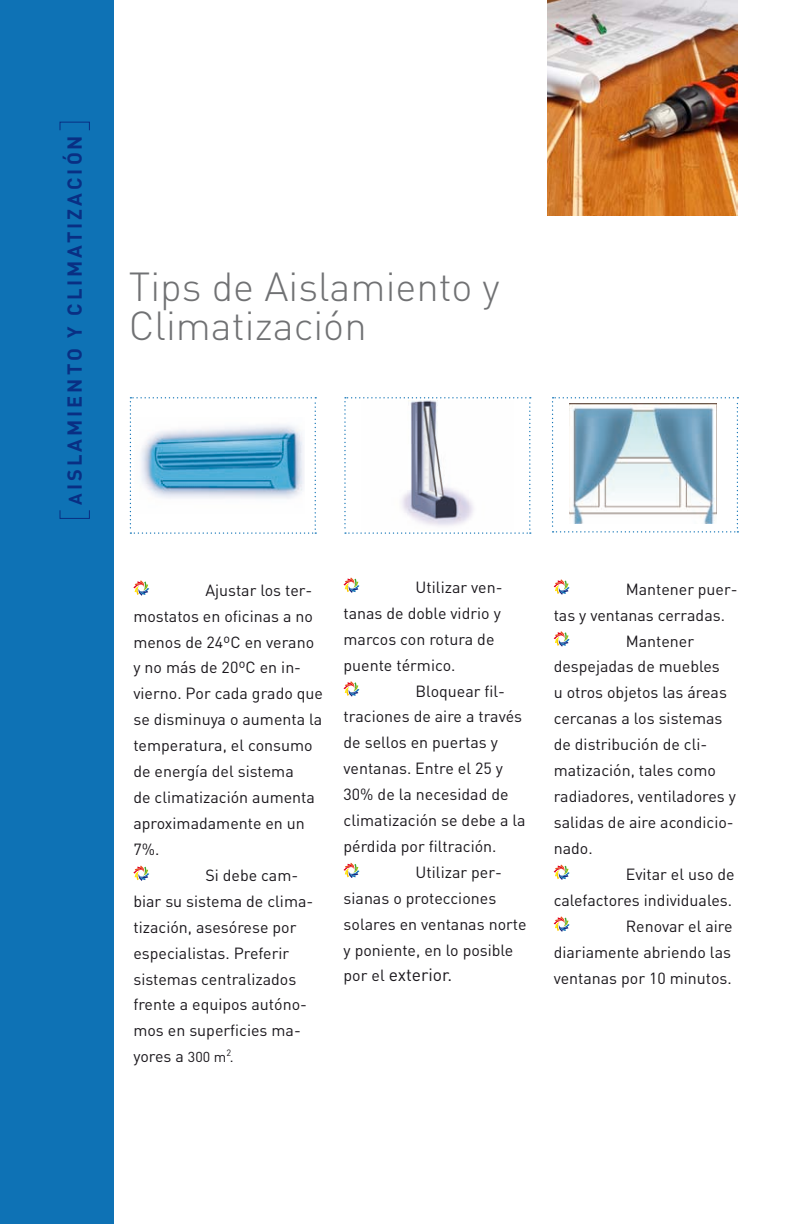
<style>
.page{position:relative;width:794px;height:1224px;background:#fff}
.page>*{position:absolute;margin:0;border:0;box-sizing:border-box;transform-origin:0 0}
.t1{font:300 40px/38.8px "DIN";color:#707173}
.t2{font:700 20px "DIN";letter-spacing:.15em;color:#092f83}
.t3{font:17.6px "DIN";color:#1a171c}
.t4{font:16px "DIN";color:#1a171c}
.t5{font:9px "DIN";color:#1a171c}
.s1{font-size:18.2px}
.s2{font-size:14.2px}
.s3{font-size:16px}
</style>
<div class="page">
<div style="left:0;top:1px;width:113px;height:1223px;background:#0e72b5"></div>
<div style="left:60px;top:510px;width:30px;height:9px;border:1px solid #092f83"></div>
<div style="left:60px;top:122px;width:30px;height:9px;border:1px solid #092f83"></div>
<svg style="left:133px;top:580px;width:16px;height:16px"></svg>
<svg style="left:133px;top:866px;width:16px;height:15px"></svg>
<svg style="left:343px;top:578px;width:16px;height:15px"></svg>
<svg style="left:343px;top:681px;width:16px;height:16px"></svg>
<svg style="left:343px;top:863px;width:16px;height:15px"></svg>
<svg style="left:554px;top:579px;width:15px;height:16px"></svg>
<svg style="left:554px;top:631px;width:15px;height:16px"></svg>
<svg style="left:554px;top:865px;width:15px;height:15px"></svg>
<svg style="left:554px;top:916px;width:15px;height:16px"></svg>
<svg style="left:552px;top:397px;width:186px;height:136px"></svg>
<svg style="left:130px;top:397px;width:186px;height:137px"></svg>
<svg style="left:344px;top:397px;width:187px;height:137px"></svg>
<img style="left:362px;top:400px;width:151px;height:131px">
<img style="left:135px;top:417px;width:169px;height:97px">
<img style="left:570px;top:404px;width:147px;height:119px">
<img style="left:548px;top:0;width:189px;height:215px">
<p class="t2" style="left:62px;top:505px;width:371px;rotate:-90deg"><span class="s1">A</span>ISLAMIENTO Y CLIMATIZACIÓN</p>
<h1 class="t1" style="left:129px;top:267px;width:372px">Tips de Aislamiento y<br>Climatización</h1>
<p class="t4" style="left:205px;top:580px;width:108px">Ajustar los ter-</p>
<p class="t4" style="left:133px;top:606px;width:181px">mostatos en oficinas a no</p>
<p class="t4" style="left:133px;top:632px;width:182px">menos de 24ºC en verano</p>
<p class="t4" style="left:133px;top:658px;width:169px">y no más de 20ºC en in-</p>
<p class="t4" style="left:133px;top:684px;width:191px">vierno. Por cada grado que</p>
<p class="t4" style="left:133px;top:710px;width:190px">se disminuya o aumenta la</p>
<p class="t4" style="left:133px;top:735px;width:181px">temperatura, el consumo</p>
<p class="t4" style="left:133px;top:761px;width:162px">de energía del sistema</p>
<p class="t4" style="left:133px;top:787px;width:183px">de climatización aumenta</p>
<p class="t4" style="left:133px;top:813px;width:173px">aproximadamente en un</p>
<p class="t4" style="left:133px;top:839px;width:27px">7%.</p>
<p class="t4" style="left:205px;top:865px;width:94px">Si debe cam-</p>
<p class="t4" style="left:133px;top:891px;width:181px">biar su sistema de clima-</p>
<p class="t4" style="left:133px;top:917px;width:164px">tización, asesórese por</p>
<p class="t4" style="left:133px;top:943px;width:157px">especialistas. Preferir</p>
<p class="t4" style="left:133px;top:969px;width:164px">sistemas centralizados</p>
<p class="t4" style="left:133px;top:995px;width:175px">frente a equipos autóno-</p>
<p class="t4" style="left:133px;top:1021px;width:169px">mos en superficies ma-</p>
<p class="t4" style="left:133px;top:1047px;width:102px">yores a <span class="s2">300 m .</span></p>
<p class="t5" style="left:226px;top:1047px;width:6px">2</p>
<p class="t4" style="left:415px;top:577px;width:88px">Utilizar ven-</p>
<p class="t4" style="left:343px;top:603px;width:159px">tanas de doble vidrio y</p>
<p class="t4" style="left:343px;top:629px;width:152px">marcos con rotura de</p>
<p class="t4" style="left:343px;top:655px;width:113px">puente térmico.</p>
<p class="t4" style="left:415px;top:681px;width:91px">Bloquear fil-</p>
<p class="t4" style="left:343px;top:707px;width:180px">traciones de aire a través</p>
<p class="t4" style="left:343px;top:733px;width:156px">de sellos en puertas y</p>
<p class="t4" style="left:343px;top:759px;width:161px">ventanas. Entre el 25 y</p>
<p class="t4" style="left:343px;top:784px;width:166px">30% de la necesidad de</p>
<p class="t4" style="left:343px;top:810px;width:183px">climatización se debe a la</p>
<p class="t4" style="left:343px;top:836px;width:154px">pérdida por filtración.</p>
<p class="t4" style="left:415px;top:862px;width:88px">Utilizar per-</p>
<p class="t4" style="left:343px;top:888px;width:154px">sianas o protecciones</p>
<p class="t4" style="left:343px;top:914px;width:184px">solares en ventanas norte</p>
<p class="t4" style="left:343px;top:940px;width:171px">y poniente, en lo posible</p>
<p class="t3" style="left:343px;top:964px;width:110px"><span class="s3">por el</span> exterior.</p>
<p class="t4" style="left:626px;top:579px;width:113px">Mantener puer-</p>
<p class="t4" style="left:554px;top:605px;width:173px">tas y ventanas cerradas.</p>
<p class="t4" style="left:626px;top:631px;width:70px">Mantener</p>
<p class="t4" style="left:554px;top:657px;width:168px">despejadas de muebles</p>
<p class="t4" style="left:554px;top:683px;width:175px">u otros objetos las áreas</p>
<p class="t4" style="left:554px;top:709px;width:170px">cercanas a los sistemas</p>
<p class="t4" style="left:554px;top:734px;width:155px">de distribución de cli-</p>
<p class="t4" style="left:554px;top:760px;width:164px">matización, tales como</p>
<p class="t4" style="left:554px;top:786px;width:184px">radiadores, ventiladores y</p>
<p class="t4" style="left:554px;top:812px;width:181px">salidas de aire acondicio-</p>
<p class="t4" style="left:554px;top:838px;width:40px">nado.</p>
<p class="t4" style="left:626px;top:864px;width:110px">Evitar el uso de</p>
<p class="t4" style="left:554px;top:890px;width:180px">calefactores individuales.</p>
<p class="t4" style="left:626px;top:916px;width:108px">Renovar el aire</p>
<p class="t4" style="left:554px;top:942px;width:179px">diariamente abriendo las</p>
<p class="t4" style="left:554px;top:968px;width:180px">ventanas por 10 minutos.</p>
</div>
